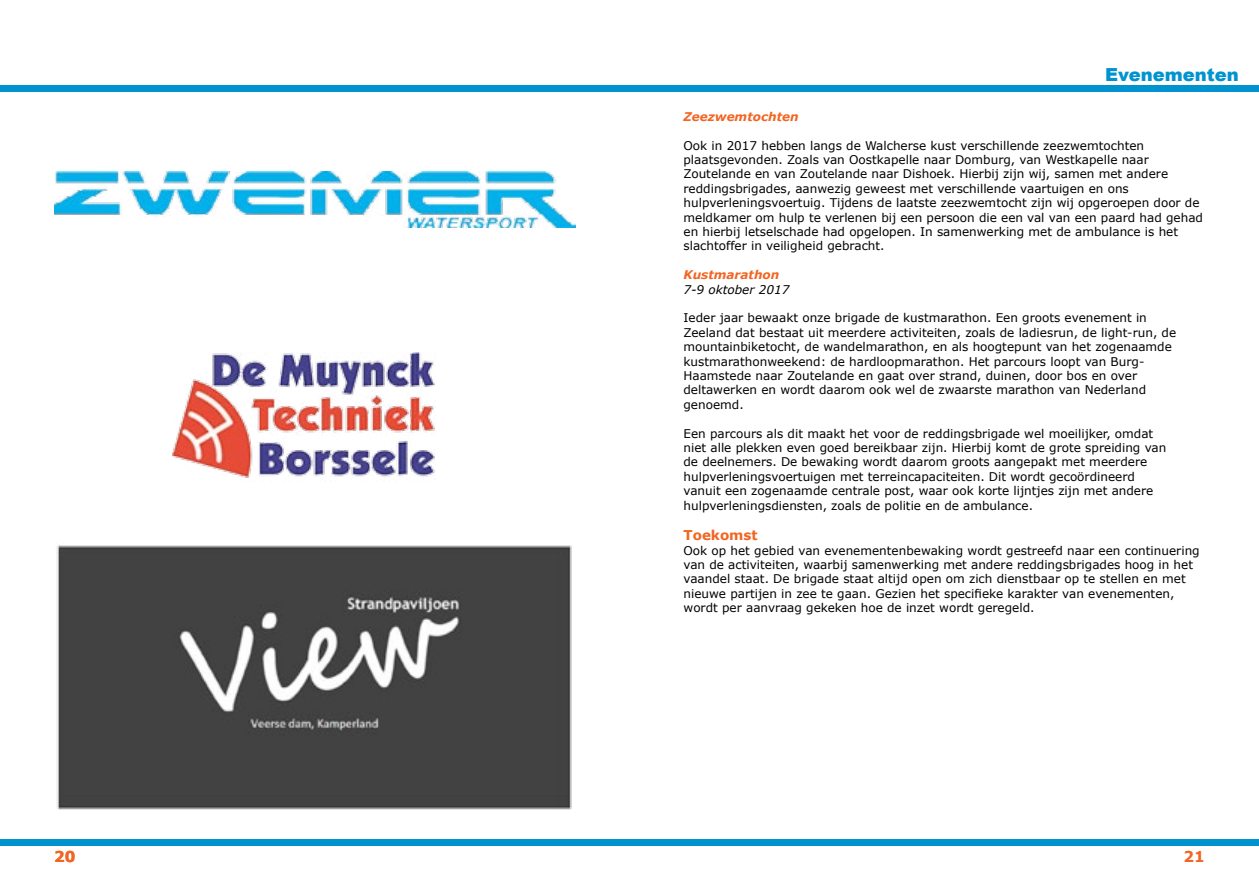
<style>
.page{position:relative;width:1259px;height:893px;background:#fff}
.page>*{position:absolute;margin:0;border:0;box-sizing:border-box;transform-origin:0 0}
.t1{font:900 18px "Arial";color:#0093d0}
.t2{font:700 15px "Verdana";color:#f26522}
.t3{font:700 13.5px "Verdana";color:#f26522}
.t4{font:12px/14.4px "Verdana";color:#000}
.t5{font:italic 700 12px "Verdana";color:#f26522}
.t6{font:italic 12px "Verdana";color:#000}
</style>
<div class="page">
<div style="left:0;top:85px;width:629px;height:6px;background:#0093d0"></div>
<div style="left:0;top:839px;width:1259px;height:6px;background:#0093d0"></div>
<div style="left:629px;top:85px;width:630px;height:6px;background:#0093d0"></div>
<img style="left:56px;top:545px;width:516px;height:265px">
<img style="left:173px;top:353px;width:262px;height:125px">
<img style="left:54px;top:171px;width:521px;height:56px">
<h1 class="t1" style="left:1105px;top:61px;width:135px">Evenementen</h1>
<p class="t5" style="left:683px;top:109px;width:117px">Zeezwemtochten</p>
<p class="t4" style="left:683px;top:138px;width:521px">Ook in 2017 hebben langs de Walcherse kust verschillende zeezwemtochten plaatsgevonden. Zoals van Oostkapelle naar Domburg, van Westkapelle naar Zoutelande en van Zoutelande naar Dishoek. Hierbij zijn wij, samen met andere reddingsbrigades, aanwezig geweest met verschillende vaartuigen en ons hulpverleningsvoertuig. Tijdens de laatste zeezwemtocht zijn wij opgeroepen door de meldkamer om hulp te verlenen bij een persoon die een val van een paard had gehad en hierbij letselschade had opgelopen. In samenwerking met de ambulance is het slachtoffer in veiligheid gebracht.</p>
<p class="t5" style="left:683px;top:267px;width:97px">Kustmarathon</p>
<p class="t6" style="left:683px;top:282px;width:107px">7-9 oktober 2017</p>
<p class="t4" style="left:683px;top:311px;width:494px">Ieder jaar bewaakt onze brigade de kustmarathon. Een groots evenement in Zeeland dat bestaat uit meerdere activiteiten, zoals de ladiesrun, de light-run, de mountainbiketocht, de wandelmarathon, en als hoogtepunt van het zogenaamde kustmarathonweekend: de hardloopmarathon. Het parcours loopt van Burg-Haamstede naar Zoutelande en gaat over strand, duinen, door bos en over deltawerken en wordt daarom ook wel de zwaarste marathon van Nederland genoemd.</p>
<p class="t4" style="left:683px;top:426px;width:484px">Een parcours als dit maakt het voor de reddingsbrigade wel moeilijker, omdat niet alle plekken even goed bereikbaar zijn. Hierbij komt de grote spreiding van de deelnemers. De bewaking wordt daarom groots aangepakt met meerdere hulpverleningsvoertuigen met terreincapaciteiten. Dit wordt gecoördineerd vanuit een zogenaamde centrale post, waar ook korte lijntjes zijn met andere hulpverleningsdiensten, zoals de politie en de ambulance.</p>
<p class="t3" style="left:683px;top:526px;width:76px">Toekomst</p>
<p class="t4" style="left:683px;top:543px;width:518px">Ook op het gebied van evenementenbewaking wordt gestreefd naar een continuering van de activiteiten, waarbij samenwerking met andere reddingsbrigades hoog in het vaandel staat. De brigade staat altijd open om zich dienstbaar op te stellen en met nieuwe partijen in zee te gaan. Gezien het specifieke karakter van evenementen, wordt per aanvraag gekeken hoe de inzet wordt geregeld.</p>
<p class="t2" style="left:54px;top:847px;width:23px">20</p>
<p class="t2" style="left:1183px;top:847px;width:23px">21</p>
</div>
